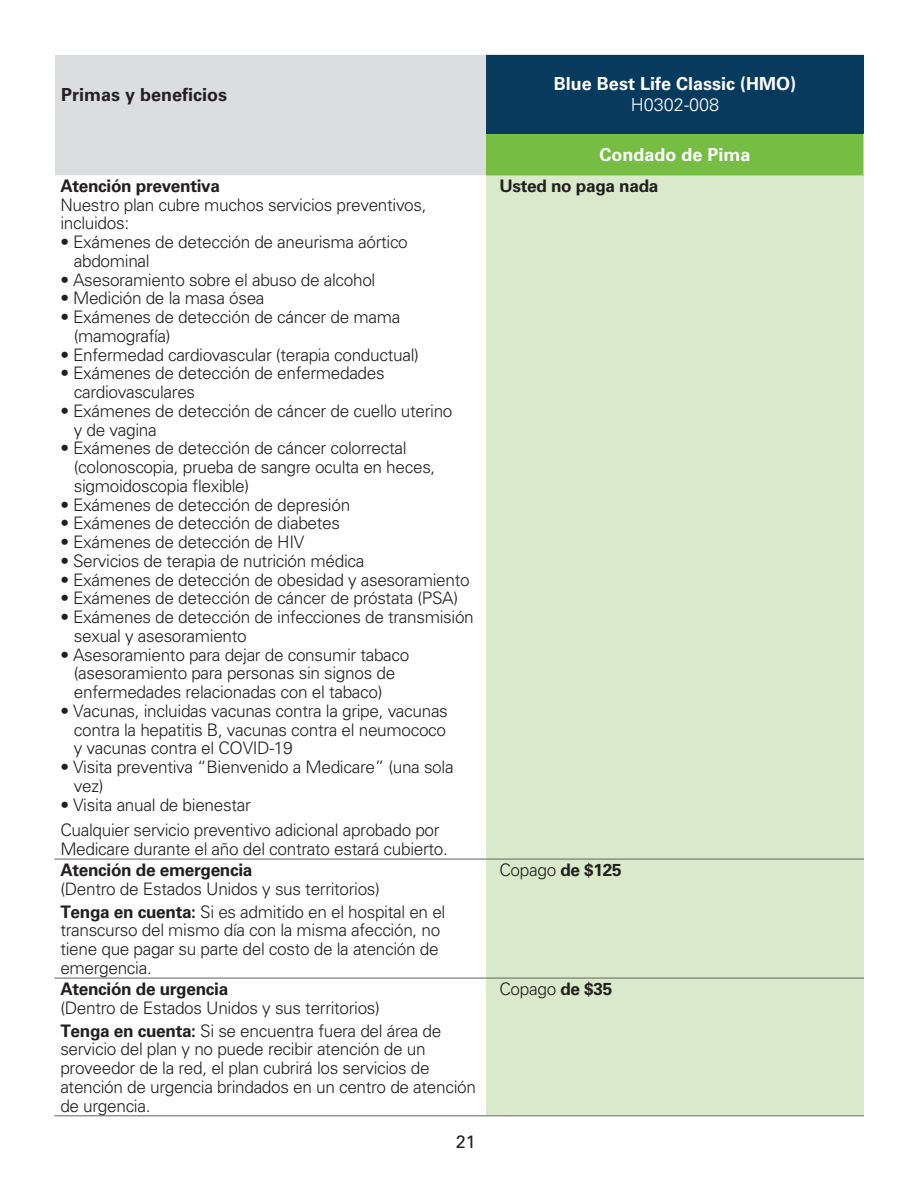
<style>
.page{position:relative;width:918px;height:1188px;background:#fff}
.page>*{position:absolute;margin:0;border:0;box-sizing:border-box;transform-origin:0 0}
.Table_text{font:700 18px "Univers LT Pro 65";color:#fff}
.t1{font:700 18px "Univers LT Pro 65";color:#231f20}
.Table_text-2{font:300 18px "Univers LT Pro 45";color:#fff}
.t2{font:18px "Univers LT Pro 55 Roman";color:#231f20}
.Table_text-3{font:300 17.25px/18.8px "Univers LT Pro 45";letter-spacing:-.02em;color:#231f20}
.Table_text-4{font:700 17.25px "Univers LT Pro 65";letter-spacing:-.02em;color:#231f20}
.s1{font-family:"Univers LT Pro 65";font-weight:700}
</style>
<div class="page">
<div style="left:55px;top:55px;width:431px;height:120px;background:#dcdddf"></div>
<div style="left:486px;top:54px;width:378px;height:80px;background:#083a5e"></div>
<div style="left:486px;top:134px;width:378px;height:41px;background:#75bd43"></div>
<div style="left:486px;top:175px;width:378px;height:940px;background:#d9eaca"></div>
<hr style="left:486px;top:859px;width:378px;height:1px;background:#636366">
<hr style="left:486px;top:978px;width:378px;height:1px;background:#636366">
<hr style="left:486px;top:1115px;width:378px;height:1px;background:#636366">
<hr style="left:54px;top:859px;width:432px;height:1px;background:#636366">
<hr style="left:54px;top:978px;width:432px;height:1px;background:#636366">
<hr style="left:54px;top:1115px;width:432px;height:1px;background:#636366">
<hr style="left:486px;top:54px;width:378px;height:1px;background:#fff">
<p class="t1" style="left:61px;top:82px;width:168px">Primas y beneficios</p>
<p class="Table_text-3" style="left:60px;top:176px;width:368px"><span class="s1">Atención preventiva<br></span>Nuestro plan cubre muchos servicios preventivos, incluidos:</p>
<p class="Table_text-3" style="left:74px;top:232px;width:336px;text-indent:-14px">• Exámenes de detección de aneurisma aórtico abdominal</p>
<p class="Table_text-3" style="left:60px;top:270px;width:317px">• Asesoramiento sobre el abuso de alcohol</p>
<p class="Table_text-3" style="left:60px;top:288px;width:206px">• Medición de la masa ósea</p>
<p class="Table_text-3" style="left:74px;top:307px;width:328px;text-indent:-14px">• Exámenes de detección de cáncer de mama (mamografía)</p>
<p class="Table_text-3" style="left:60px;top:345px;width:360px">• Enfermedad cardiovascular (terapia conductual)</p>
<p class="Table_text-3" style="left:74px;top:363px;width:312px;text-indent:-14px">• Exámenes de detección de enfermedades cardiovasculares</p>
<p class="Table_text-3" style="left:74px;top:401px;width:380px;text-indent:-14px">• Exámenes de detección de cáncer de cuello uterino y de vagina</p>
<p class="Table_text-3" style="left:74px;top:438px;width:363px;text-indent:-14px">• Exámenes de detección de cáncer colorrectal (colonoscopia, prueba de sangre oculta en heces, sigmoidoscopia flexible)</p>
<p class="Table_text-3" style="left:60px;top:495px;width:291px">• Exámenes de detección de depresión</p>
<p class="Table_text-3" style="left:60px;top:513px;width:281px">• Exámenes de detección de diabetes</p>
<p class="Table_text-3" style="left:60px;top:532px;width:246px">• Exámenes de detección de HIV</p>
<p class="Table_text-3" style="left:60px;top:551px;width:306px">• Servicios de terapia de nutrición médica</p>
<p class="Table_text-3" style="left:60px;top:570px;width:411px">• Exámenes de detección de obesidad y asesoramiento</p>
<p class="Table_text-3" style="left:60px;top:588px;width:399px">• Exámenes de detección de cáncer de próstata (PSA)</p>
<p class="Table_text-3" style="left:74px;top:607px;width:401px;text-indent:-14px">• Exámenes de detección de infecciones de transmisión sexual y asesoramiento</p>
<p class="Table_text-3" style="left:74px;top:645px;width:337px;text-indent:-14px">• Asesoramiento para dejar de consumir tabaco (asesoramiento para personas sin signos de enfermedades relacionadas con el tabaco)</p>
<p class="Table_text-3" style="left:74px;top:701px;width:376px;text-align:justify;text-indent:-14px">• Vacunas, incluidas vacunas contra la gripe, vacunas contra la hepatitis B, vacunas contra el neumococo y vacunas contra el COVID-19</p>
<p class="Table_text-3" style="left:74px;top:757px;width:381px;text-indent:-14px">• Visita preventiva “Bienvenido a Medicare” (una sola vez)</p>
<p class="Table_text-3" style="left:60px;top:795px;width:192px">• Visita anual de bienestar</p>
<p class="Table_text-3" style="left:60px;top:820px;width:389px">Cualquier servicio preventivo adicional aprobado por<br>Medicare durante el año del contrato estará cubierto.</p>
<p class="Table_text-4" style="left:60px;top:858px;width:194px">Atención de emergencia</p>
<p class="Table_text-3" style="left:60px;top:879px;width:321px">(Dentro de Estados Unidos y sus territorios)</p>
<p class="Table_text-3" style="left:60px;top:902px;width:387px"><span class="s1">Tenga en cuenta:</span> Si es admitido en el hospital en el transcurso del mismo día con la misma afección, no tiene que pagar su parte del costo de la atención de emergencia.</p>
<p class="Table_text-4" style="left:60px;top:977px;width:169px">Atención de urgencia</p>
<p class="Table_text-3" style="left:60px;top:998px;width:321px">(Dentro de Estados Unidos y sus territorios)</p>
<p class="Table_text-3" style="left:60px;top:1021px;width:417px"><span class="s1">Tenga en cuenta:</span> Si se encuentra fuera del área de servicio del plan y no puede recibir atención de un proveedor de la red, el plan cubrirá los servicios de atención de urgencia brindados en un centro de atención de urgencia.</p>
<p class="t2" style="left:456px;top:1129px;width:22px">21</p>
<p class="Table_text" style="left:554px;top:71px;width:244px">Blue Best Life Classic (HMO)</p>
<p class="Table_text-2" style="left:631px;top:93px;width:90px">H0302-008</p>
<p class="Table_text" style="left:599px;top:142px;width:153px">Condado de Pima</p>
<p class="Table_text-4" style="left:500px;top:174px;width:161px">Usted no paga nada</p>
<p class="Table_text-3" style="left:500px;top:860px;width:124px">Copago <span class="s1">de $125</span></p>
<p class="Table_text-3" style="left:500px;top:979px;width:114px">Copago <span class="s1">de $35</span></p>
</div>
